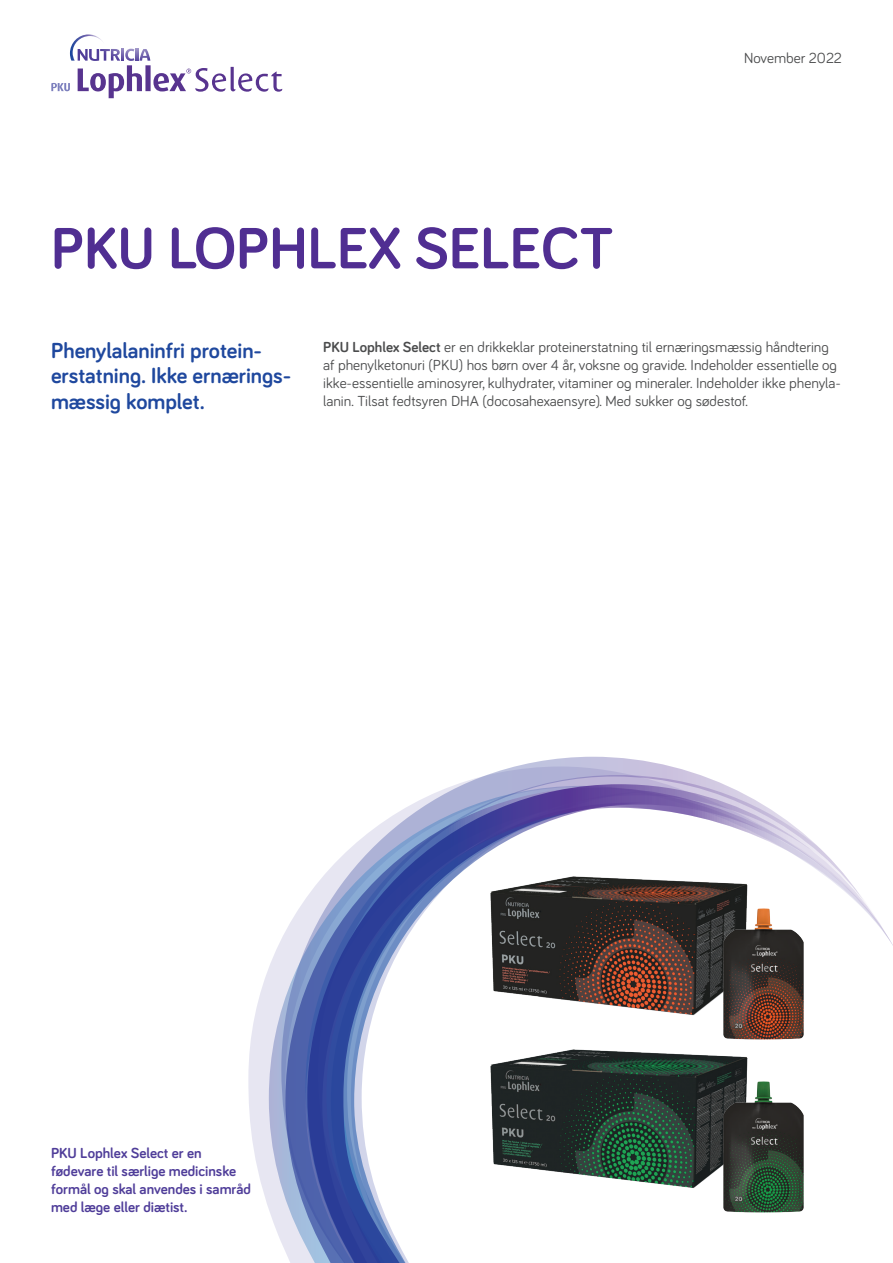
<style>
.page{position:relative;width:893px;height:1263px;background:#fff}
.page>*{position:absolute;margin:0;border:0;box-sizing:border-box;transform-origin:0 0}
.t1{font:700 60px "Bariol";color:#502e92}
.t2{font:700 22.5px/25.5px "Bariol";color:#1f489e}
.t3{font:15px/18px "Bariol";color:#4b4c4d}
.t4{font:700 15px/18px "Bariol";color:#4f3d99}
.s1{font-weight:700}
</style>
<div class="page">
<svg style="left:248px;top:968px;width:21px;height:241px;fill:#e7e6f2"></svg>
<svg style="left:281px;top:757px;width:442px;height:506px"></svg>
<svg style="left:307px;top:784px;width:586px;height:479px"></svg>
<svg style="left:326px;top:810px;width:253px;height:453px"></svg>
<img style="left:453px;top:859px;width:330px;height:169px">
<img style="left:453px;top:1032px;width:330px;height:169px">
<img style="left:678px;top:1062px;width:171px;height:170px">
<img style="left:678px;top:889px;width:171px;height:170px">
<svg style="left:51px;top:34px;width:231px;height:64px"></svg>
<h1 class="t1" style="left:51px;top:207px;width:564px">PKU LOPHLEX SELECT</h1>
<p class="t3" style="left:744px;top:48px;width:99px">November 2022</p>
<h2 class="t2" style="left:51px;top:337px;width:242px">Phenylalaninfri protein&shy;erstatning. Ikke ernærings&shy;mæssig komplet.</h2>
<p class="t3" style="left:323px;top:337px;width:519px"><span class="s1">PKU Lophlex Select</span> er en drikkeklar proteinerstatning til ernæringsmæssig håndtering af phenylketonuri (PKU) hos børn over 4 år, voksne og gravide. Indeholder essentielle og ikke-essentielle aminosyrer, kulhydrater, vitaminer og mineraler. Indeholder ikke phenyla&shy;lanin. Tilsat fedtsyren DHA (docosahexaensyre). Med sukker og sødestof.</p>
<p class="t4" style="left:51px;top:1144px;width:201px">PKU Lophlex Select er en fødevare til særlige medicinske formål og skal anvendes i samråd med læge eller diætist.</p>
</div>
